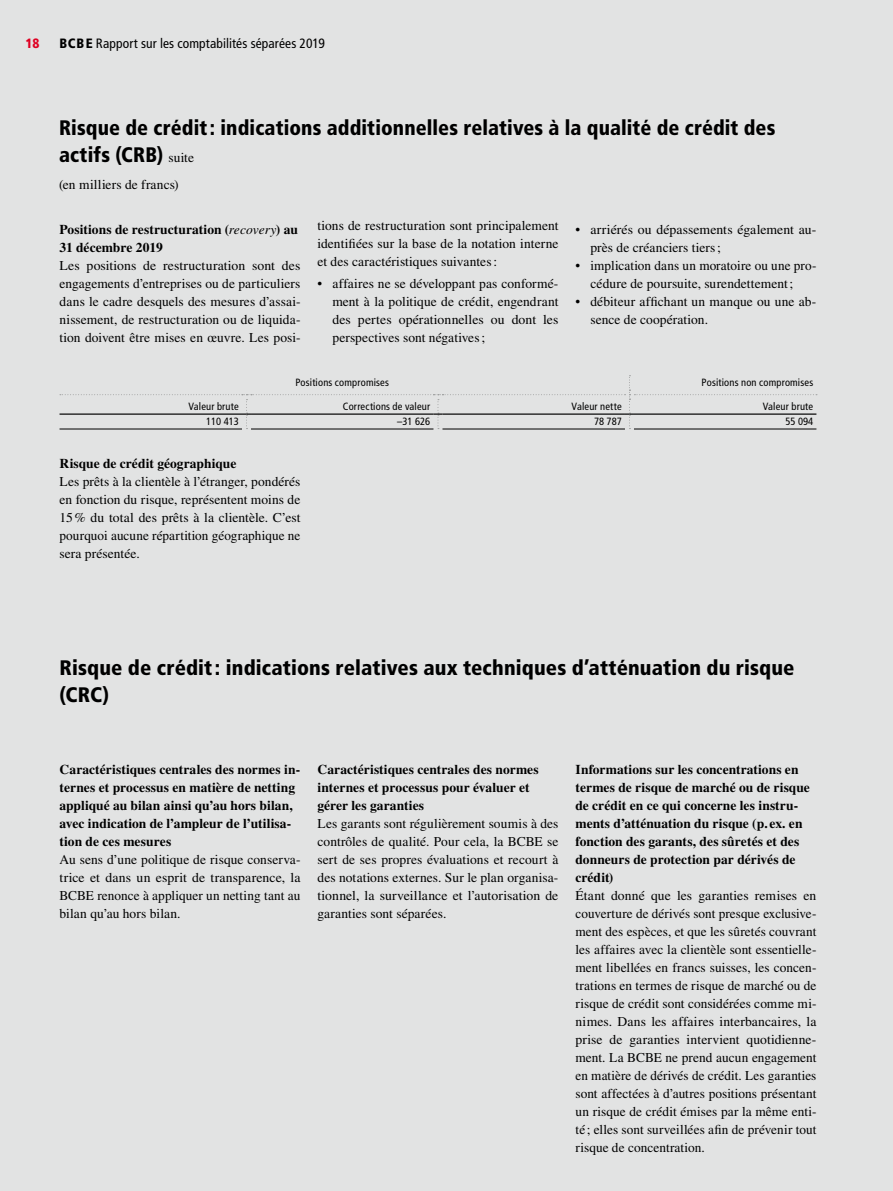
<style>
.page{position:relative;width:893px;height:1191px;background:#e2e3e3}
.page>*{position:absolute;margin:0;border:0;box-sizing:border-box;transform-origin:0 0}
._30_Tabellen_Tab_02_HT{font:900 condensed 21px/27px "Frutiger LT Std";letter-spacing:.005em;color:#000}
._20_Grundtexte__21_GT{font:13.5px/18px "Times LT Std";letter-spacing:.005em;color:#000;text-align:justify}
._00_Titel__06_UT_Times_bold{font:700 13.5px/18px "Times LT Std";letter-spacing:.005em;color:#000}
._30_Tabellen_Tab_51_Times_GT{font:13.5px/18px "Times LT Std";letter-spacing:.005em;color:#000;text-align:justify}
.t1{font:condensed 13.5px "Frutiger LT Std";letter-spacing:.01em;color:#000}
.t2{font:900 condensed 13.5px "Frutiger LT Std";color:#df0022}
._30_Tabellen_Tab_43_Kopf_schwarz{font:condensed 10.5px "Frutiger LT Std";letter-spacing:.015em;color:#000}
._30_Tabellen_Tab_31_Zahlen_schwarz{font:condensed 10.5px "Frutiger LT Std";color:#000}
.s1{font-weight:900}
.s2{font-family:"Times LT Std";font-weight:400;font-stretch:normal;font-size:13.5px}
.s3{font-weight:400;font-style:italic}
</style>
<div class="page">
<hr style="left:60px;top:429px;width:182px;height:1px;background:#000">
<hr style="left:251px;top:429px;width:182px;height:1px;background:#000">
<hr style="left:442px;top:429px;width:183px;height:1px;background:#000">
<hr style="left:634px;top:429px;width:182px;height:1px;background:#000">
<svg style="left:60px;top:375px;width:757px;height:54px"></svg>
<p class="t2" style="left:26px;top:36px;width:15px">18</p>
<p class="t1" style="left:60px;top:36px;width:267px"><span class="s1">BCBE</span> Rapport sur les comptabilités séparées 2019</p>
<h1 class="_30_Tabellen_Tab_02_HT" style="left:59px;top:114px;width:718px">Risque de crédit: indications additionnelles relatives à la qualité de crédit des actifs (CRB) <span class="s2">suite</span></h1>
<p class="_20_Grundtexte__21_GT" style="left:59px;top:175px;width:121px">(en milliers de francs)</p>
<h3 class="_00_Titel__06_UT_Times_bold" style="left:60px;top:220px;width:240px">Positions de restructuration (<span class="s3">recovery</span>) au<br>31 décembre 2019</h3>
<p class="_30_Tabellen_Tab_51_Times_GT" style="left:60px;top:256px;width:242px">Les positions de restructuration sont des engagements d’entreprises ou de particuliers dans le cadre desquels des mesures d’assai&shy;nissement, de restructuration ou de liquida&shy;tion doivent être mises en œuvre. Les posi-</p>
<p class="_30_Tabellen_Tab_51_Times_GT" style="left:317px;top:217px;width:242px">tions de restructuration sont principalement identifiées sur la base de la notation interne et des caractéristiques suivantes:</p>
<p class="_20_Grundtexte__21_GT" style="left:332px;top:274px;width:228px;text-indent:-15px">• affaires ne se développant pas conformé&shy;ment à la politique de crédit, engendrant des pertes opérationnelles ou dont les perspectives sont négatives;</p>
<p class="_20_Grundtexte__21_GT" style="left:590px;top:220px;width:228px;text-indent:-15px">• arriérés ou dépassements également au&shy;près de créanciers tiers;</p>
<p class="_20_Grundtexte__21_GT" style="left:590px;top:256px;width:228px;text-indent:-15px">• implication dans un moratoire ou une pro&shy;cédure de poursuite, surendettement;</p>
<p class="_20_Grundtexte__21_GT" style="left:590px;top:292px;width:228px;text-indent:-15px">• débiteur affichant un manque ou une ab&shy;sence de coopération.</p>
<p class="_30_Tabellen_Tab_43_Kopf_schwarz" style="left:295px;top:376px;width:95px">Positions compromises</p>
<p class="_30_Tabellen_Tab_43_Kopf_schwarz" style="left:702px;top:376px;width:113px">Positions non compromises</p>
<p class="_30_Tabellen_Tab_43_Kopf_schwarz" style="left:188px;top:400px;width:52px">Valeur brute</p>
<p class="_30_Tabellen_Tab_43_Kopf_schwarz" style="left:343px;top:400px;width:89px">Corrections de valeur</p>
<p class="_30_Tabellen_Tab_43_Kopf_schwarz" style="left:571px;top:400px;width:52px">Valeur nette</p>
<p class="_30_Tabellen_Tab_43_Kopf_schwarz" style="left:763px;top:400px;width:52px">Valeur brute</p>
<p class="_30_Tabellen_Tab_31_Zahlen_schwarz" style="left:206px;top:415px;width:34px">110 413</p>
<p class="_30_Tabellen_Tab_31_Zahlen_schwarz" style="left:397px;top:415px;width:34px">–31 626</p>
<p class="_30_Tabellen_Tab_31_Zahlen_schwarz" style="left:594px;top:415px;width:29px">78 787</p>
<p class="_30_Tabellen_Tab_31_Zahlen_schwarz" style="left:785px;top:415px;width:29px">55 094</p>
<h3 class="_00_Titel__06_UT_Times_bold" style="left:60px;top:454px;width:178px">Risque de crédit géographique</h3>
<p class="_20_Grundtexte__21_GT" style="left:60px;top:472px;width:242px">Les prêts à la clientèle à l’étranger, pondérés en fonction du risque, représentent moins de 15% du total des prêts à la clientèle. C’est pourquoi aucune répartition géographique ne sera présentée.</p>
<h2 class="_30_Tabellen_Tab_02_HT" style="left:60px;top:654px;width:736px">Risque de crédit: indications relatives aux techniques d’atténuation du risque (CRC)</h2>
<h3 class="_00_Titel__06_UT_Times_bold" style="left:60px;top:760px;width:242px">Caractéristiques centrales des normes in&shy;ternes et processus en matière de netting appliqué au bilan ainsi qu’au hors bilan, avec indication de l’ampleur de l’utilisa&shy;tion de ces mesures</h3>
<p class="_20_Grundtexte__21_GT" style="left:60px;top:850px;width:242px">Au sens d’une politique de risque conserva&shy;trice et dans un esprit de transparence, la BCBE renonce à appliquer un netting tant au bilan qu’au hors bilan.</p>
<h3 class="_00_Titel__06_UT_Times_bold" style="left:317px;top:760px;width:223px">Caractéristiques centrales des normes internes et processus pour évaluer et gérer les garanties</h3>
<p class="_20_Grundtexte__21_GT" style="left:317px;top:814px;width:242px">Les garants sont régulièrement soumis à des contrôles de qualité. Pour cela, la BCBE se sert de ses propres évaluations et recourt à des notations externes. Sur le plan organisa&shy;tionnel, la surveillance et l’autorisation de garanties sont séparées.</p>
<h3 class="_00_Titel__06_UT_Times_bold" style="left:575px;top:760px;width:236px">Informations sur les concentrations en termes de risque de marché ou de risque de crédit en ce qui concerne les instru&shy;ments d’atténuation du risque (p. ex. en fonction des garants, des sûretés et des donneurs de protection par dérivés de crédit)</h3>
<p class="_20_Grundtexte__21_GT" style="left:575px;top:886px;width:242px">Étant donné que les garanties remises en couverture de dérivés sont presque exclusive&shy;ment des espèces, et que les sûretés couvrant les affaires avec la clientèle sont essentielle&shy;ment libellées en francs suisses, les concen&shy;trations en termes de risque de marché ou de risque de crédit sont considérées comme mi&shy;nimes. Dans les affaires interbancaires, la prise de garanties intervient quotidienne&shy;ment. La BCBE ne prend aucun engagement en matière de dérivés de crédit. Les garanties sont affectées à d’autres positions présentant un risque de crédit émises par la même enti&shy;té ; elles sont surveillées afin de prévenir tout risque de concentration.</p>
</div>
